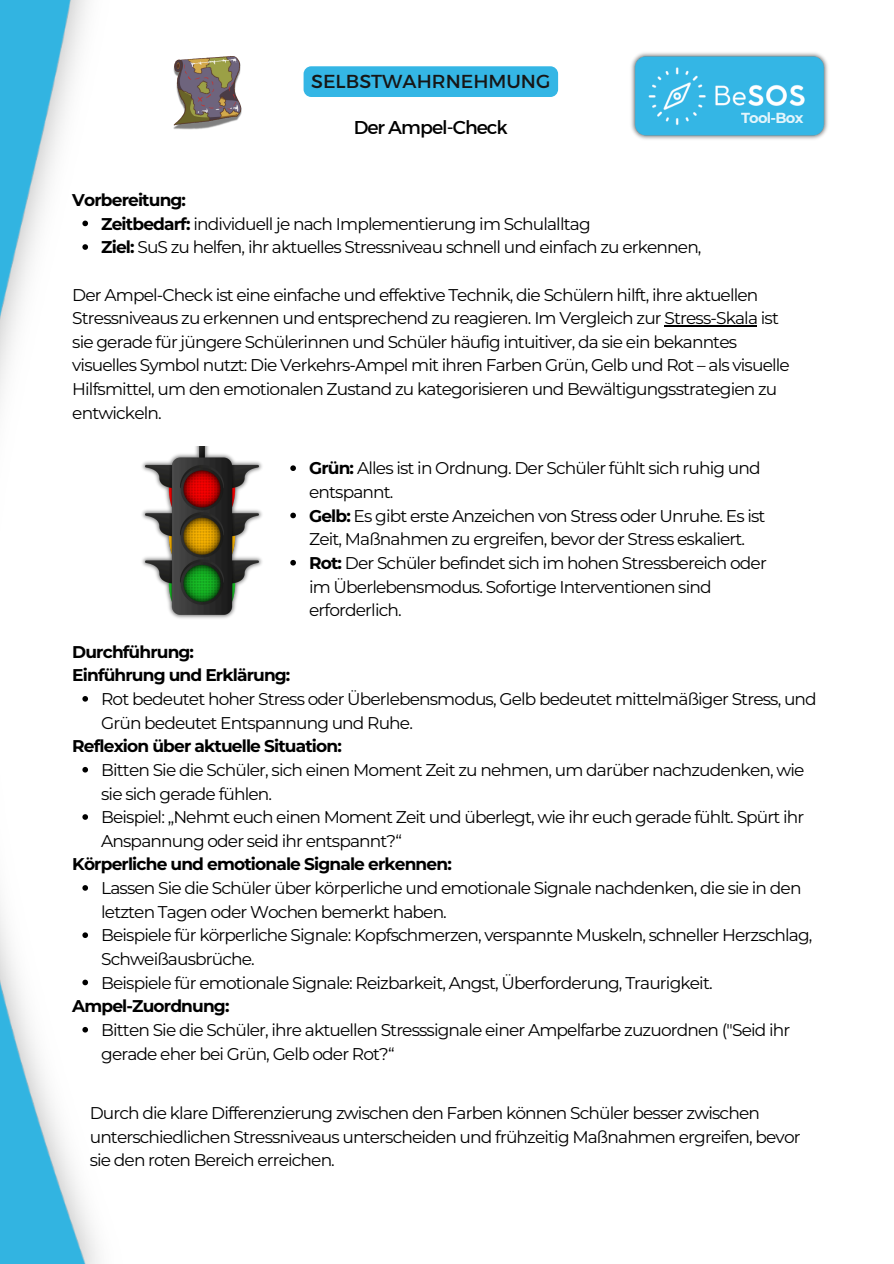
<style>
.page{position:relative;width:894px;height:1264px;background:#fff}
.page>*{position:absolute;margin:0;border:0;box-sizing:border-box;transform-origin:0 0}
.t1{font:19.05px "Kief Montaser Regular";color:#171616}
.t2{font:18.9px "Kief Montaser Regular";letter-spacing:-.05em;color:#000}
.t3{font:16.95px/23.7px "Montserrat";letter-spacing:-.05em;color:#000}
.t4{font:700 16.95px/23.7px "Montserrat";letter-spacing:-.05em;color:#000}
.t5{font:700 14.55px "Montserrat";letter-spacing:-.05em;color:#fff}
.s1{font-weight:700}
</style>
<div class="page">
<img style="left:631px;top:52px;width:197px;height:88px">
<img style="left:0;top:0;width:99px;height:1263px">
<img style="left:173px;top:56px;width:69px;height:74px">
<div style="left:303px;top:66px;width:255px;height:31px;background:#34b6e5;border-radius:8px"></div>
<svg style="left:82px;top:220px;width:6px;height:6px"></svg>
<svg style="left:82px;top:244px;width:6px;height:6px"></svg>
<hr style="left:664px;top:325px;width:93px;height:1px;background:#000">
<svg style="left:82px;top:696px;width:6px;height:5px"></svg>
<svg style="left:82px;top:767px;width:6px;height:5px"></svg>
<svg style="left:82px;top:814px;width:6px;height:5px"></svg>
<svg style="left:82px;top:885px;width:6px;height:5px"></svg>
<svg style="left:82px;top:932px;width:6px;height:6px"></svg>
<svg style="left:82px;top:979px;width:6px;height:6px"></svg>
<svg style="left:82px;top:1026px;width:6px;height:6px"></svg>
<img style="left:142px;top:446px;width:120px;height:173px">
<svg style="left:290px;top:465px;width:6px;height:6px"></svg>
<svg style="left:290px;top:512px;width:6px;height:6px"></svg>
<svg style="left:290px;top:560px;width:6px;height:5px"></svg>
<h1 class="t1" style="left:311px;top:70px;width:241px">SELBSTWAHRNEHMUNG</h1>
<p class="t2" style="left:353px;top:116px;width:156px">Der Ampel-Check</p>
<p class="t5" style="left:740px;top:109px;width:64px">Tool-Box</p>
<h2 class="t4" style="left:72px;top:188px;width:115px">Vorbereitung:</h2>
<h3 class="t3" style="left:101px;top:212px;width:491px"><span class="s1">Zeitbedarf:</span> individuell je nach Implementierung im Schulalltag</h3>
<p class="t3" style="left:101px;top:235px;width:601px"><span class="s1">Ziel:</span> SuS zu helfen, ihr aktuelles Stressniveau schnell und einfach zu erkennen,</p>
<p class="t3" style="left:72px;top:282px;width:718px">Der Ampel-Check ist eine einfache und effektive Technik, die Schülern hilft, ihre aktuellen Stressniveaus zu erkennen und entsprechend zu reagieren. Im Vergleich zur Stress-Skala ist sie gerade für jüngere Schülerinnen und Schüler häufig intuitiver, da sie ein bekanntes visuelles Symbol nutzt: Die Verkehrs-Ampel mit ihren Farben Grün, Gelb und Rot – als visuelle Hilfsmittel, um den emotionalen Zustand zu kategorisieren und Bewältigungsstrategien zu entwickeln.</p>
<p class="t3" style="left:309px;top:456px;width:453px"><span class="s1">Grün:</span> Alles ist in Ordnung. Der Schüler fühlt sich ruhig und entspannt.</p>
<p class="t3" style="left:309px;top:503px;width:458px"><span class="s1">Gelb:</span> Es gibt erste Anzeichen von Stress oder Unruhe. Es ist<br>Zeit, Maßnahmen zu ergreifen, bevor der Stress eskaliert.</p>
<h3 class="t3" style="left:309px;top:551px;width:459px"><span class="s1">Rot:</span> Der Schüler befindet sich im hohen Stressbereich oder im Überlebensmodus. Sofortige Interventionen sind erforderlich.</h3>
<h4 class="t4" style="left:72px;top:640px;width:219px">Durchführung:<br>Einführung und Erklärung:</h4>
<p class="t3" style="left:101px;top:687px;width:717px">Rot bedeutet hoher Stress oder Überlebensmodus, Gelb bedeutet mittelmäßiger Stress, und<br>Grün bedeutet Entspannung und Ruhe.</p>
<p class="t4" style="left:72px;top:734px;width:271px">Reflexion über aktuelle Situation:</p>
<p class="t3" style="left:101px;top:758px;width:704px">Bitten Sie die Schüler, sich einen Moment Zeit zu nehmen, um darüber nachzudenken, wie sie sich gerade fühlen.</p>
<p class="t3" style="left:101px;top:805px;width:704px">Beispiel: „Nehmt euch einen Moment Zeit und überlegt, wie ihr euch gerade fühlt. Spürt ihr<br>Anspannung oder seid ihr entspannt?“</p>
<h3 class="t4" style="left:72px;top:852px;width:381px">Körperliche und emotionale Signale erkennen:</h3>
<p class="t3" style="left:101px;top:876px;width:701px">Lassen Sie die Schüler über körperliche und emotionale Signale nachdenken, die sie in den letzten Tagen oder Wochen bemerkt haben.</p>
<h3 class="t3" style="left:101px;top:923px;width:712px">Beispiele für körperliche Signale: Kopfschmerzen, verspannte Muskeln, schneller Herzschlag,<br>Schweißausbrüche.</h3>
<p class="t3" style="left:101px;top:970px;width:612px">Beispiele für emotionale Signale: Reizbarkeit, Angst, Überforderung, Traurigkeit.</p>
<p class="t4" style="left:72px;top:994px;width:159px">Ampel-Zuordnung:</p>
<h3 class="t3" style="left:101px;top:1018px;width:690px">Bitten Sie die Schüler, ihre aktuellen Stresssignale einer Ampelfarbe zuzuordnen ("Seid ihr gerade eher bei Grün, Gelb oder Rot?“</h3>
<p class="t3" style="left:90px;top:1101px;width:712px">Durch die klare Differenzierung zwischen den Farben können Schüler besser zwischen unterschiedlichen Stressniveaus unterscheiden und frühzeitig Maßnahmen ergreifen, bevor sie den roten Bereich erreichen.</p>
</div>
